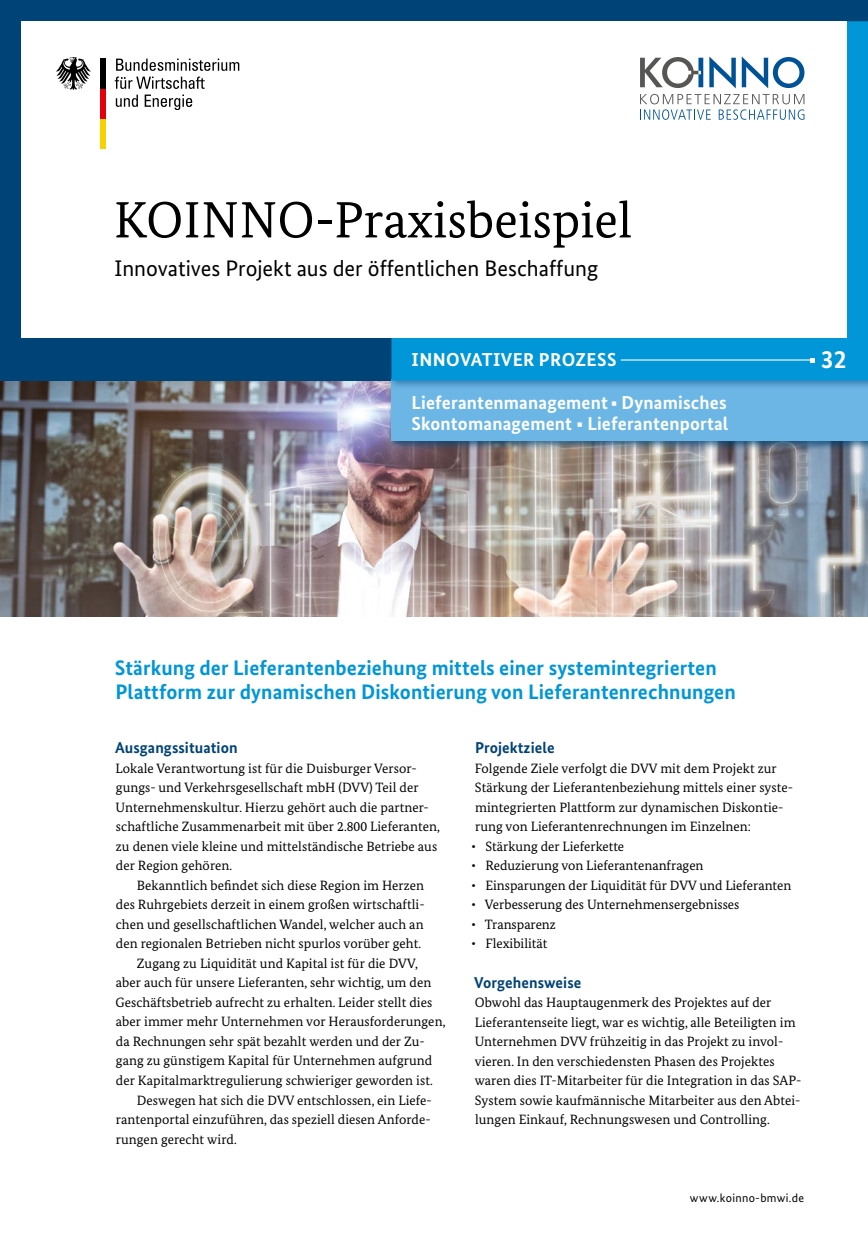
<style>
.page{position:relative;width:868px;height:1238px;background:#fff}
.page>*{position:absolute;margin:0;border:0;box-sizing:border-box;transform-origin:0 0}
.t1{font:51px "Bundes Serif";color:#000}
.t2{font:700 25.5px "Bundes Sans";color:#fff}
.t3{font:22.5px "Bundes Sans";color:#000}
.t4{font:700 21px/24px "Bundes Sans";letter-spacing:.005em;color:#0096d7}
.t5{font:700 18.75px/21px "Bundes Sans";letter-spacing:.01em;color:#fff}
.t6{font:700 15.75px "Bundes Sans";letter-spacing:.005em;color:#004376}
.t7{font:13.5px/19.5px "Bundes Serif";letter-spacing:.005em;color:#000}
.t8{font:12px "Bundes Sans";letter-spacing:.025em;color:#000}
</style>
<div class="page">
<img style="left:0;top:380px;width:867px;height:237px">
<div style="left:0;top:0;width:867px;height:380px;background:#004376"></div>
<div style="left:387px;top:375px;width:480px;height:76px;background:#004376;opacity:.75"></div>
<div style="left:391px;top:379px;width:476px;height:62px;background:#6cb6e6"></div>
<div style="left:386px;top:16px;width:481px;height:374px;background:#004376;opacity:.52"></div>
<div style="left:391px;top:21px;width:476px;height:359px;background:#0096d7"></div>
<div style="left:21px;top:21px;width:825px;height:316px;background:#fff"></div>
<div style="left:100px;top:119px;width:5px;height:30px;background:#f8d200"></div>
<div style="left:100px;top:89px;width:5px;height:30px;background:#e3000b"></div>
<div style="left:100px;top:59px;width:5px;height:30px;background:#000"></div>
<svg style="left:56px;top:57px;width:35px;height:33px"></svg>
<svg style="left:116px;top:59px;width:123px;height:12px"></svg>
<svg style="left:115px;top:77px;width:90px;height:12px"></svg>
<svg style="left:116px;top:95px;width:22px;height:12px"></svg>
<svg style="left:145px;top:95px;width:47px;height:15px"></svg>
<hr style="left:620px;top:359px;width:192px;height:1px;background:#fff">
<svg style="left:809px;top:358px;width:5px;height:4px"></svg>
<svg style="left:640px;top:94px;width:164px;height:26px"></svg>
<svg style="left:709px;top:57px;width:26px;height:31px"></svg>
<svg style="left:741px;top:57px;width:63px;height:31px"></svg>
<svg style="left:640px;top:57px;width:63px;height:31px"></svg>
<h1 class="t1" style="left:114px;top:189px;width:520px">Koinno-Praxisbeispiel</h1>
<h3 class="t3" style="left:115px;top:254px;width:485px">Innovatives Projekt aus der öffentlichen Beschaffung</h3>
<h3 class="t5" style="left:411px;top:349px;width:206px">innovativer Prozess</h3>
<h2 class="t2" style="left:820px;top:343px;width:27px">32</h2>
<h3 class="t5" style="left:411px;top:391px;width:318px">Lieferantenmanagement ▪ Dynamisches<br>Skontomanagement ▪ Lieferantenportal</h3>
<h3 class="t4" style="left:115px;top:656px;width:622px">Stärkung der Lieferantenbeziehung mittels einer systemintegrierten<br>Plattform zur dynamischen Diskontierung von Lieferantenrechnungen</h3>
<p class="t6" style="left:115px;top:738px;width:124px">Ausgangssituation</p>
<p class="t7" style="left:115px;top:758px;width:326px">Lokale Verantwortung ist für die Duisburger Versor&shy;gungs- und Verkehrsgesellschaft mbH (DVV) Teil der Unternehmenskultur. Hierzu gehört auch die partner&shy;schaftliche Zusammenarbeit mit über 2.800 Lieferanten, zu denen viele kleine und mittelständische Betriebe aus der Region gehören.</p>
<p class="t7" style="left:137px;top:875px;width:289px">Bekanntlich befindet sich diese Region im Herzen</p>
<p class="t7" style="left:116px;top:894px;width:310px">des Ruhrgebiets derzeit in einem großen wirtschaftli-</p>
<p class="t7" style="left:116px;top:914px;width:309px">chen und gesellschaftlichen Wandel, welcher auch an</p>
<p class="t7" style="left:116px;top:933px;width:307px">den regionalen Betrieben nicht spurlos vorüber geht.</p>
<p class="t7" style="left:137px;top:953px;width:282px">Zugang zu Liquidität und Kapital ist für die DVV,</p>
<p class="t7" style="left:116px;top:972px;width:317px">aber auch für unsere Lieferanten, sehr wichtig, um den</p>
<p class="t7" style="left:115px;top:992px;width:318px">Geschäftsbetrieb aufrecht zu erhalten. Leider stellt dies</p>
<p class="t7" style="left:116px;top:1011px;width:331px">aber immer mehr Unternehmen vor Herausforderungen,</p>
<p class="t7" style="left:116px;top:1031px;width:310px">da Rechnungen sehr spät bezahlt werden und der Zu-</p>
<p class="t7" style="left:116px;top:1050px;width:318px">gang zu günstigem Kapital für Unternehmen aufgrund</p>
<p class="t7" style="left:116px;top:1070px;width:318px">der Kapitalmarktregulierung schwieriger geworden ist.</p>
<p class="t7" style="left:137px;top:1089px;width:296px">Deswegen hat sich die DVV entschlossen, ein Liefe-</p>
<p class="t7" style="left:116px;top:1109px;width:316px">rantenportal einzuführen, das speziell diesen Anforde-</p>
<p class="t7" style="left:116px;top:1128px;width:122px">rungen gerecht wird.</p>
<p class="t6" style="left:475px;top:738px;width:81px">Projektziele</p>
<p class="t7" style="left:475px;top:758px;width:320px">Folgende Ziele verfolgt die DVV mit dem Projekt zur Stärkung der Lieferantenbeziehung mittels einer syste&shy;mintegrierten Plattform zur dynamischen Diskontie&shy;rung von Lieferantenrechnungen im Einzelnen:</p>
<p class="t7" style="left:471px;top:836px;width:154px">• Stärkung der Lieferkette</p>
<p class="t7" style="left:471px;top:855px;width:234px">• Reduzierung von Lieferantenanfragen</p>
<p class="t7" style="left:471px;top:875px;width:321px">• Einsparungen der Liquidität für DVV und Lieferanten</p>
<p class="t7" style="left:471px;top:894px;width:269px">• Verbesserung des Unternehmensergebnisses</p>
<p class="t7" style="left:471px;top:914px;width:86px">• Transparenz</p>
<p class="t7" style="left:471px;top:933px;width:77px">• Flexibilität</p>
<p class="t6" style="left:474px;top:972px;width:109px">Vorgehensweise</p>
<p class="t7" style="left:474px;top:992px;width:328px">Obwohl das Hauptaugenmerk des Projektes auf der Lieferantenseite liegt, war es wichtig, alle Beteiligten im Unternehmen DVV frühzeitig in das Projekt zu invol&shy;vieren. In den verschiedensten Phasen des Projektes waren dies IT-Mitarbeiter für die Integration in das SAP-System sowie kaufmännische Mitarbeiter aus den Abtei&shy;lungen Einkauf, Rechnungswesen und Controlling.</p>
<p class="t8" style="left:689px;top:1190px;width:116px">www.koinno-bmwi.de</p>
</div>
